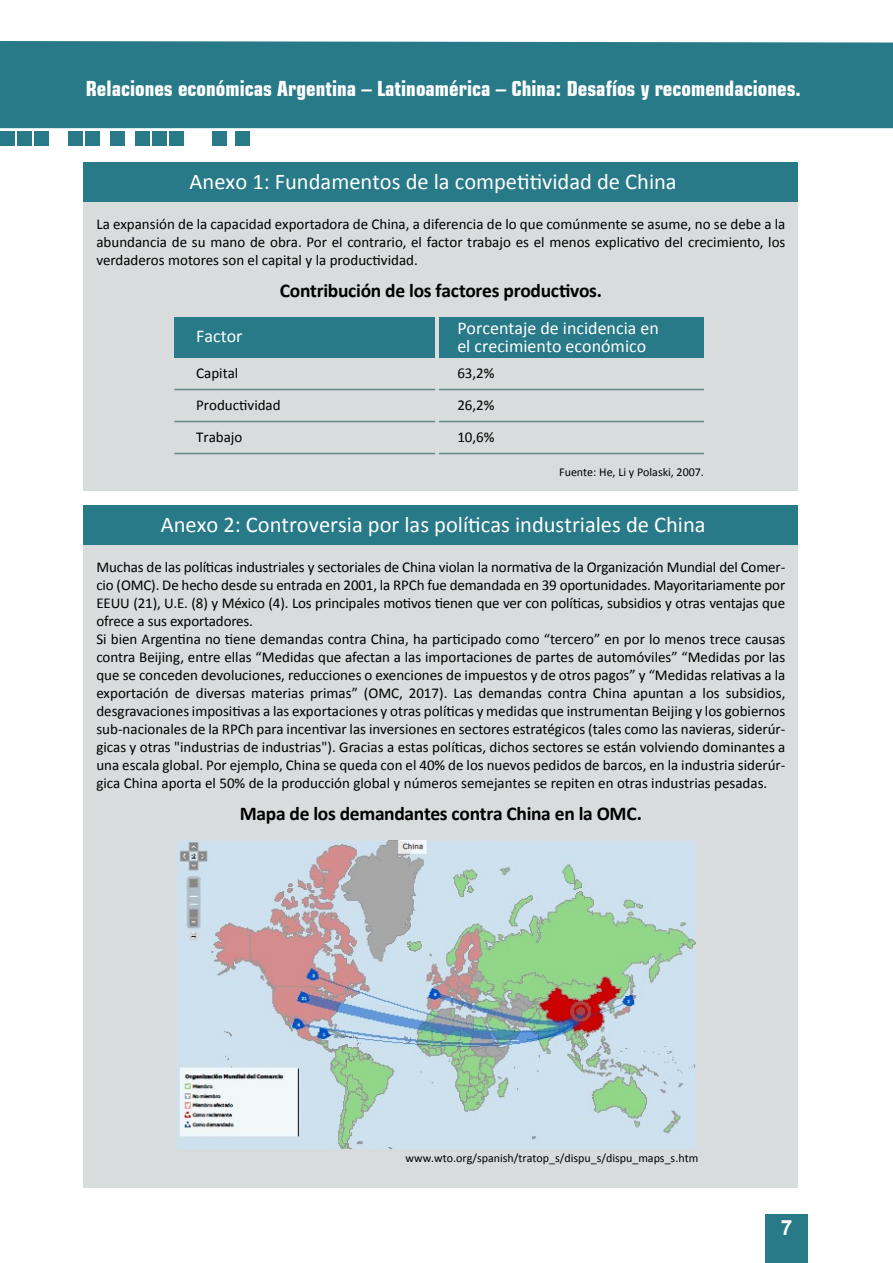
<style>
.page{position:relative;width:893px;height:1263px;background:#fff}
.page>*{position:absolute;margin:0;border:0;box-sizing:border-box;transform-origin:0 0}
.t1{font:22.5px "Calibri";color:#fff}
.t2{font:700 condensed 21px "Square 721 BT";color:#fff}
.t3{font:700 21px "Arial";color:#fff}
.t4{font:700 19.5px "Calibri";letter-spacing:-.015em;color:#000}
.t5{font:18px/18px "Calibri";color:#fff}
.t6{font:15px/18px "Calibri";color:#000;text-align:justify}
.t7{font:12px "Calibri";color:#000}
</style>
<div class="page">
<div style="left:765px;top:1215px;width:43px;height:48px;background:#287a88"></div>
<div style="left:0;top:41px;width:893px;height:87px;background:#287a88"></div>
<div style="left:1px;top:132px;width:14px;height:14px;background:#287a88"></div>
<div style="left:18px;top:132px;width:14px;height:14px;background:#287a88"></div>
<div style="left:35px;top:132px;width:14px;height:14px;background:#287a88"></div>
<div style="left:69px;top:132px;width:14px;height:14px;background:#287a88"></div>
<div style="left:86px;top:132px;width:14px;height:14px;background:#287a88"></div>
<div style="left:110px;top:132px;width:15px;height:14px;background:#287a88"></div>
<div style="left:135px;top:132px;width:14px;height:14px;background:#287a88"></div>
<div style="left:152px;top:132px;width:14px;height:14px;background:#287a88"></div>
<div style="left:169px;top:132px;width:14px;height:14px;background:#287a88"></div>
<div style="left:212px;top:132px;width:14px;height:14px;background:#287a88"></div>
<div style="left:235px;top:132px;width:15px;height:14px;background:#287a88"></div>
<div style="left:83px;top:162px;width:714px;height:40px;background:#287a88"></div>
<div style="left:83px;top:202px;width:714px;height:289px;background:#d9dcdc"></div>
<div style="left:174px;top:317px;width:261px;height:40px;background:#287a88"></div>
<div style="left:439px;top:317px;width:265px;height:40px;background:#287a88"></div>
<hr style="left:174px;top:389px;width:261px;height:1px;background:#608789">
<hr style="left:439px;top:389px;width:265px;height:1px;background:#608789">
<hr style="left:174px;top:421px;width:261px;height:1px;background:#608789">
<hr style="left:439px;top:421px;width:265px;height:1px;background:#608789">
<hr style="left:174px;top:453px;width:261px;height:1px;background:#608789">
<hr style="left:439px;top:453px;width:265px;height:1px;background:#608789">
<div style="left:83px;top:505px;width:714px;height:41px;background:#287a88"></div>
<div style="left:83px;top:546px;width:714px;height:642px;background:#d9dcdc"></div>
<img style="left:177px;top:840px;width:519px;height:309px">
<h2 class="t2" style="left:86px;top:76px;width:716px">Relaciones económicas Argentina – Latinoamérica – China: Desafíos y recomendaciones.</h2>
<h1 class="t1" style="left:190px;top:167px;width:489px">Anexo 1: Fundamentos de la competitividad de China</h1>
<p class="t6" style="left:96px;top:215px;width:690px">La expansión de la capacidad exportadora de China, a diferencia de lo que comúnmente se asume, no se debe a la abundancia de su mano de obra. Por el contrario, el factor trabajo es el menos explicativo del crecimiento, los verdaderos motores son el capital y la productividad.</p>
<h3 class="t4" style="left:280px;top:278px;width:324px">Contribución de los factores productivos.</h3>
<p class="t5" style="left:196px;top:327px;width:48px">Factor</p>
<p class="t5" style="left:457px;top:319px;width:203px">Porcentaje de incidencia en el crecimiento económico</p>
<p class="t6" style="left:196px;top:364px;width:44px">Capital</p>
<p class="t6" style="left:457px;top:364px;width:39px">63,2%</p>
<p class="t6" style="left:196px;top:396px;width:86px">Productividad</p>
<p class="t6" style="left:457px;top:396px;width:39px">26,2%</p>
<p class="t6" style="left:196px;top:428px;width:48px">Trabajo</p>
<p class="t6" style="left:457px;top:428px;width:39px">10,6%</p>
<p class="t7" style="left:559px;top:464px;width:146px">Fuente: He, Li y Polaski, 2007.</p>
<h1 class="t1" style="left:161px;top:510px;width:546px">Anexo 2: Controversia por las políticas industriales de China</h1>
<p class="t6" style="left:96px;top:558px;width:690px;text-align:left">Muchas de las políticas industriales y sectoriales de China violan la normativa de la Organización Mundial del Comer&shy;cio (OMC). De hecho desde su entrada en 2001, la RPCh fue demandada en 39 oportunidades. Mayoritariamente por EEUU (21), U.E. (8) y México (4). Los principales motivos tienen que ver con políticas, subsidios y otras ventajas que ofrece a sus exportadores.<br>Si bien Argentina no tiene demandas contra China, ha participado como “tercero” en por lo menos trece causas contra Beijing, entre ellas “Medidas que afectan a las importaciones de partes de automóviles” “Medidas por las que se conceden devoluciones, reducciones o exenciones de impuestos y de otros pagos” y “Medidas relativas a la exportación de diversas materias primas” (OMC, 2017). Las demandas contra China apuntan a los subsidios, desgravaciones impositivas a las exportaciones y otras políticas y medidas que instrumentan Beijing y los gobiernos sub-nacionales de la RPCh para incentivar las inversiones en sectores estratégicos (tales como las navieras, siderúr&shy;gicas y otras "industrias de industrias"). Gracias a estas políticas, dichos sectores se están volviendo dominantes a una escala global. Por ejemplo, China se queda con el 40% de los nuevos pedidos de barcos, en la industria siderúr&shy;gica China aporta el 50% de la producción global y números semejantes se repiten en otras industrias pesadas.</p>
<h3 class="t4" style="left:240px;top:801px;width:404px">Mapa de los demandantes contra China en la OMC.</h3>
<p class="t7" style="left:406px;top:1150px;width:294px">www.wto.org/spanish/tratop_s/dispu_s/dispu_maps_s.htm</p>
<h2 class="t3" style="left:781px;top:1213px;width:13px">7</h2>
</div>
